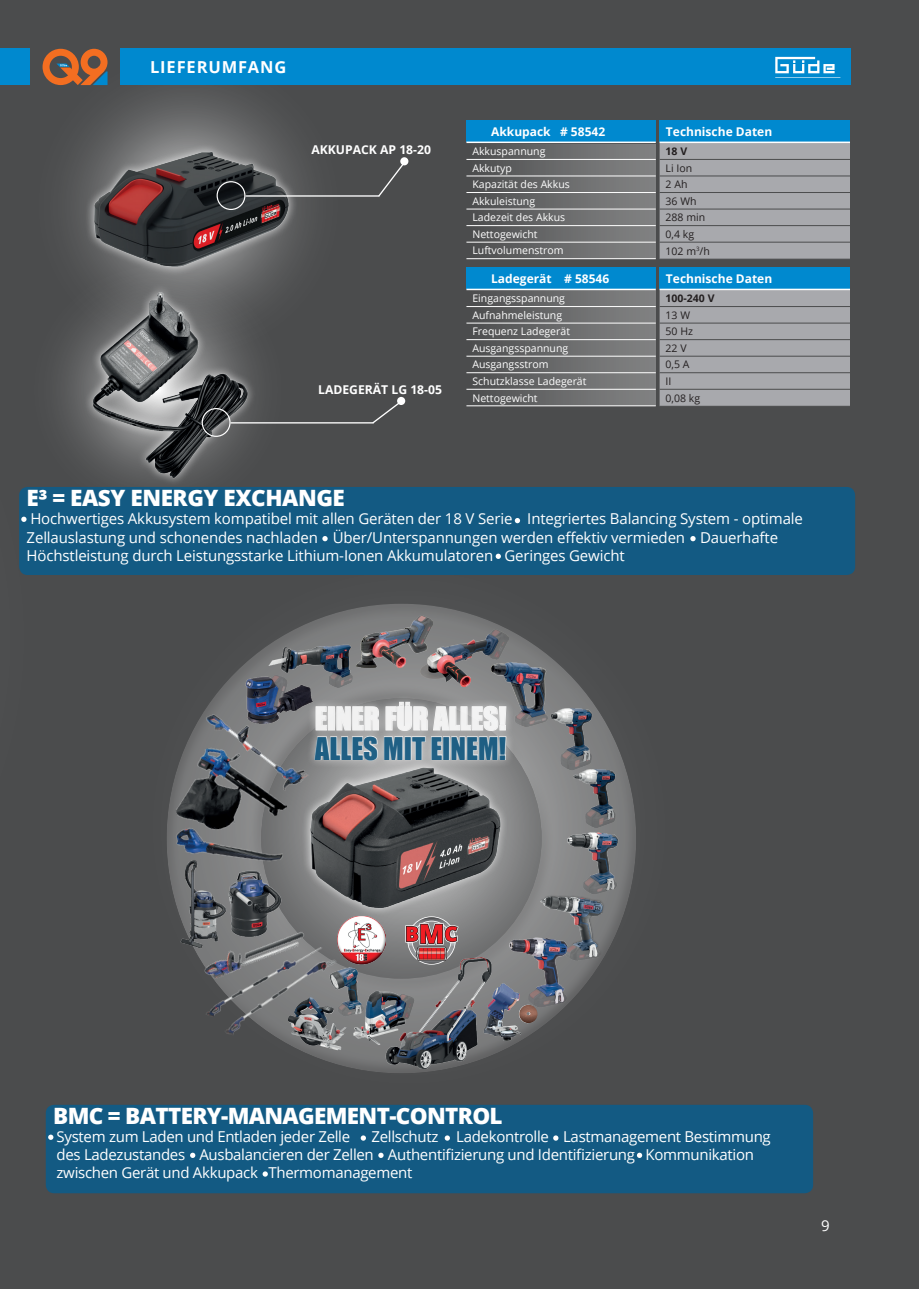
<style>
.page{position:relative;width:919px;height:1289px;background:#fff}
.page>*{position:absolute;margin:0;border:0;box-sizing:border-box;transform-origin:0 0}
.t1{font:29.4px "Impact";color:#fff}
.t2{font:28.65px "Impact";color:#135a83}
.t3{font:800 22.5px "Open Sans";letter-spacing:-.03em;color:#fff}
.t4{font:700 16.5px "Open Sans";letter-spacing:.05em;color:#fff}
.t5{font:15px/18px "Open Sans";letter-spacing:-.01em;color:#fff}
.t6{font:700 12.15px "Open Sans";color:#fff}
.t7{font:700 12px "Open Sans";color:#fff}
.t8{font:10.5px/16.5px "Open Sans";color:#fff}
.t9{font:10.5px/16.6px "Open Sans";color:#231f20}
.t10{font:700 10.5px "Open Sans";color:#231f20}
</style>
<div class="page">
<div style="left:0;top:0;width:918px;height:1288px;background:#4b4c4d"></div>
<div style="left:120px;top:49px;width:730px;height:36px;background:#0089cf"></div>
<svg style="left:775px;top:56px;width:66px;height:22px"></svg>
<svg style="left:43px;top:49px;width:64px;height:36px"></svg>
<div style="left:0;top:49px;width:29px;height:36px;background:#0089cf"></div>
<div style="left:19px;top:487px;width:836px;height:88px;background:#135a83;border-radius:9px"></div>
<div style="left:165px;top:603px;width:472px;height:471px;background:#231f20;opacity:.5"></div>
<div style="left:165px;top:603px;width:472px;height:388px;background:#fff;opacity:.75"></div>
<img style="left:165px;top:625px;width:472px;height:329px">
<img style="left:357px;top:615px;width:75px;height:52px">
<img style="left:491px;top:662px;width:57px;height:64px">
<img style="left:501px;top:983px;width:2px;height:54px">
<img style="left:352px;top:989px;width:24px;height:56px">
<img style="left:566px;top:830px;width:53px;height:64px">
<img style="left:506px;top:937px;width:61px;height:71px">
<img style="left:540px;top:894px;width:64px;height:66px">
<img style="left:262px;top:630px;width:95px;height:63px">
<img style="left:242px;top:672px;width:73px;height:21px">
<img style="left:548px;top:707px;width:44px;height:63px">
<img style="left:572px;top:769px;width:44px;height:60px">
<img style="left:338px;top:966px;width:26px;height:50px">
<img style="left:420px;top:629px;width:88px;height:57px">
<img style="left:338px;top:997px;width:3px;height:53px">
<img style="left:224px;top:937px;width:114px;height:114px">
<img style="left:205px;top:920px;width:118px;height:118px">
<img style="left:201px;top:914px;width:109px;height:79px">
<img style="left:173px;top:841px;width:113px;height:36px">
<img style="left:201px;top:686px;width:113px;height:123px">
<img style="left:376px;top:950px;width:125px;height:118px">
<img style="left:165px;top:732px;width:123px;height:109px">
<img style="left:338px;top:916px;width:47px;height:48px">
<svg style="left:405px;top:916px;width:53px;height:48px;background:#a86b6c"></svg>
<div style="left:307px;top:693px;width:207px;height:47px;background:#fff;opacity:.75"></div>
<svg style="left:316px;top:706px;width:11px;height:21px"></svg>
<div style="left:328px;top:706px;width:6px;height:24px;border:1px solid #fff"></div>
<svg style="left:336px;top:706px;width:43px;height:21px"></svg>
<svg style="left:386px;top:702px;width:41px;height:25px"></svg>
<svg style="left:433px;top:706px;width:73px;height:21px;background:#c3c4c4"></svg>
<div style="left:306px;top:727px;width:209px;height:42px;background:#fff;opacity:.75"></div>
<svg style="left:314px;top:736px;width:64px;height:24px;background:#c5c6c6"></svg>
<svg style="left:384px;top:736px;width:19px;height:23px"></svg>
<div style="left:405px;top:736px;width:6px;height:23px;border:1px solid #fff"></div>
<svg style="left:412px;top:736px;width:13px;height:23px"></svg>
<svg style="left:431px;top:736px;width:11px;height:23px"></svg>
<div style="left:443px;top:736px;width:6px;height:23px;border:1px solid #fff"></div>
<svg style="left:451px;top:736px;width:55px;height:23px"></svg>
<img style="left:171px;top:857px;width:59px;height:98px">
<img style="left:221px;top:868px;width:63px;height:71px">
<svg style="left:514px;top:518px;width:6px;height:5px"></svg>
<svg style="left:322px;top:536px;width:5px;height:5px"></svg>
<svg style="left:690px;top:536px;width:5px;height:5px"></svg>
<svg style="left:495px;top:553px;width:6px;height:6px"></svg>
<svg style="left:21px;top:516px;width:6px;height:6px"></svg>
<div style="left:46px;top:1104px;width:767px;height:89px;background:#135a83;border-radius:9px"></div>
<svg style="left:360px;top:1135px;width:6px;height:5px"></svg>
<svg style="left:48px;top:1134px;width:5px;height:5px"></svg>
<svg style="left:444px;top:1135px;width:6px;height:5px"></svg>
<svg style="left:553px;top:1135px;width:5px;height:5px"></svg>
<svg style="left:190px;top:1152px;width:5px;height:5px"></svg>
<svg style="left:378px;top:1152px;width:5px;height:5px"></svg>
<svg style="left:637px;top:1152px;width:5px;height:5px"></svg>
<svg style="left:262px;top:1171px;width:6px;height:5px"></svg>
<div style="left:659px;top:120px;width:190px;height:22px;background:#0089cf"></div>
<svg style="left:659px;top:143px;width:190px;height:116px;background:#a5a6a9"></svg>
<hr style="left:659px;top:141px;width:190px;height:2px;background:#fff">
<hr style="left:659px;top:159px;width:190px;height:1px;background:#4b4c4d">
<hr style="left:659px;top:176px;width:190px;height:1px;background:#4b4c4d">
<hr style="left:659px;top:192px;width:190px;height:1px;background:#4b4c4d">
<hr style="left:659px;top:209px;width:190px;height:1px;background:#4b4c4d">
<hr style="left:659px;top:225px;width:190px;height:1px;background:#4b4c4d">
<hr style="left:659px;top:242px;width:190px;height:1px;background:#4b4c4d">
<div style="left:466px;top:120px;width:189px;height:22px;background:#0089cf"></div>
<hr style="left:466px;top:141px;width:189px;height:2px;background:#fff">
<hr style="left:466px;top:258px;width:189px;height:1px;background:#fff">
<svg style="left:466px;top:145px;width:189px;height:113px"></svg>
<svg style="left:466px;top:290px;width:189px;height:115px"></svg>
<div style="left:466px;top:267px;width:189px;height:22px;background:#0089cf"></div>
<hr style="left:466px;top:289px;width:189px;height:1px;background:#fff">
<hr style="left:466px;top:306px;width:189px;height:1px;background:#fff">
<hr style="left:466px;top:323px;width:189px;height:1px;background:#fff">
<hr style="left:466px;top:339px;width:189px;height:1px;background:#fff">
<hr style="left:466px;top:356px;width:189px;height:1px;background:#fff">
<hr style="left:466px;top:372px;width:189px;height:1px;background:#fff">
<hr style="left:466px;top:389px;width:189px;height:1px;background:#fff">
<hr style="left:466px;top:405px;width:189px;height:1px;background:#fff">
<div style="left:659px;top:267px;width:190px;height:22px;background:#0089cf"></div>
<svg style="left:659px;top:290px;width:190px;height:116px;background:#a5a6aa"></svg>
<hr style="left:659px;top:289px;width:190px;height:1px;background:#fff">
<hr style="left:659px;top:306px;width:190px;height:1px;background:#4b4c4d">
<hr style="left:659px;top:323px;width:190px;height:1px;background:#4b4c4d">
<hr style="left:659px;top:339px;width:190px;height:1px;background:#4b4c4d">
<hr style="left:659px;top:356px;width:190px;height:1px;background:#4b4c4d">
<hr style="left:659px;top:372px;width:190px;height:1px;background:#4b4c4d">
<hr style="left:659px;top:389px;width:190px;height:1px;background:#4b4c4d">
<img style="left:75px;top:96px;width:225px;height:188px">
<div style="left:216px;top:181px;width:29px;height:29px;border:1px solid #fff;border-radius:50%"></div>
<svg style="left:379px;top:163px;width:28px;height:34px"></svg>
<hr style="left:245px;top:195px;width:134px;height:2px;background:#fff">
<div style="left:400px;top:157px;width:8px;height:8px;background:#fff;border-radius:50%"></div>
<div style="left:84px;top:283px;width:172px;height:203px;background:#535455"></div>
<img style="left:61px;top:282px;width:214px;height:197px">
<div style="left:202px;top:408px;width:28px;height:29px;border:1px solid #fff;border-radius:50%"></div>
<svg style="left:371px;top:403px;width:28px;height:21px"></svg>
<hr style="left:230px;top:422px;width:143px;height:1px;background:#fff">
<div style="left:397px;top:397px;width:8px;height:8px;background:#fff;border-radius:50%"></div>
<p class="t4" style="left:150px;top:56px;width:138px">LIEFERUMFANG</p>
<p class="t6" style="left:311px;top:141px;width:121px">AKKUPACK AP 18-20</p>
<p class="t6" style="left:318px;top:380px;width:125px">LADEGERÄT LG 18-05</p>
<p class="t7" style="left:491px;top:123px;width:115px">Akkupack # 58542</p>
<p class="t8" style="left:472px;top:143px;width:99px">Akkuspannung<br>Akkutyp<br>Kapazität des Akkus<br>Akkuleistung<br>Ladezeit des Akkus<br>Nettogewicht<br>Luftvolumenstrom</p>
<p class="t7" style="left:491px;top:270px;width:120px">Ladegerät # 58546</p>
<p class="t8" style="left:472px;top:290px;width:116px">Eingangsspannung<br>Aufnahmeleistung<br>Frequenz Ladegerät<br>Ausgangsspannung<br>Ausgangsstrom<br>Schutzklasse Ladegerät<br>Nettogewicht</p>
<p class="t7" style="left:666px;top:123px;width:108px">Technische Daten</p>
<p class="t10" style="left:665px;top:144px;width:23px">18 V</p>
<p class="t9" style="left:665px;top:159px;width:46px">Li Ion<br>2 Ah<br>36 Wh<br>288 min<br>0,4 kg<br>102 m<sup>3</sup>/h</p>
<p class="t7" style="left:666px;top:270px;width:108px">Technische Daten</p>
<p class="t10" style="left:665px;top:291px;width:50px">100-240 V</p>
<p class="t9" style="left:665px;top:306px;width:36px">13 W<br>50 Hz<br>22 V<br>0,5 A<br>II<br>0,08 kg</p>
<h3 class="t3" style="left:27px;top:481px;width:320px">E³ = EASY ENERGY EXCHANGE</h3>
<p class="t5" style="left:27px;top:509px;width:777px">Hochwertiges Akkusystem kompatibel mit allen Geräten der 18 V Serie Integriertes Balancing System - optimale<br>Zellauslastung und schonendes nachladen Über/Unterspannungen werden effektiv vermieden Dauerhafte<br>Höchstleistung durch Leistungsstarke Lithium-Ionen Akkumulatoren Geringes Gewicht</p>
<h1 class="t1" style="left:315px;top:695px;width:193px">EINER FÜR ALLES!</h1>
<h2 class="t2" style="left:315px;top:726px;width:193px">ALLES MIT EINEM!</h2>
<h3 class="t3" style="left:53px;top:1098px;width:451px">BMC = BATTERY-MANAGEMENT-CONTROL</h3>
<p class="t5" style="left:57px;top:1127px;width:295px">System zum Laden und Entladen jeder Zelle</p>
<p class="t5" style="left:57px;top:1127px;width:715px;text-indent:315px">Zellschutz Ladekontrolle Lastmanagement Bestimmung des Ladezustandes Ausbalancieren der Zellen Authentifizierung und Identifizierung Kommunikation zwischen Gerät und Akkupack Thermomanagement</p>
<p class="t5" style="left:821px;top:1215px;width:10px">9</p>
</div>
